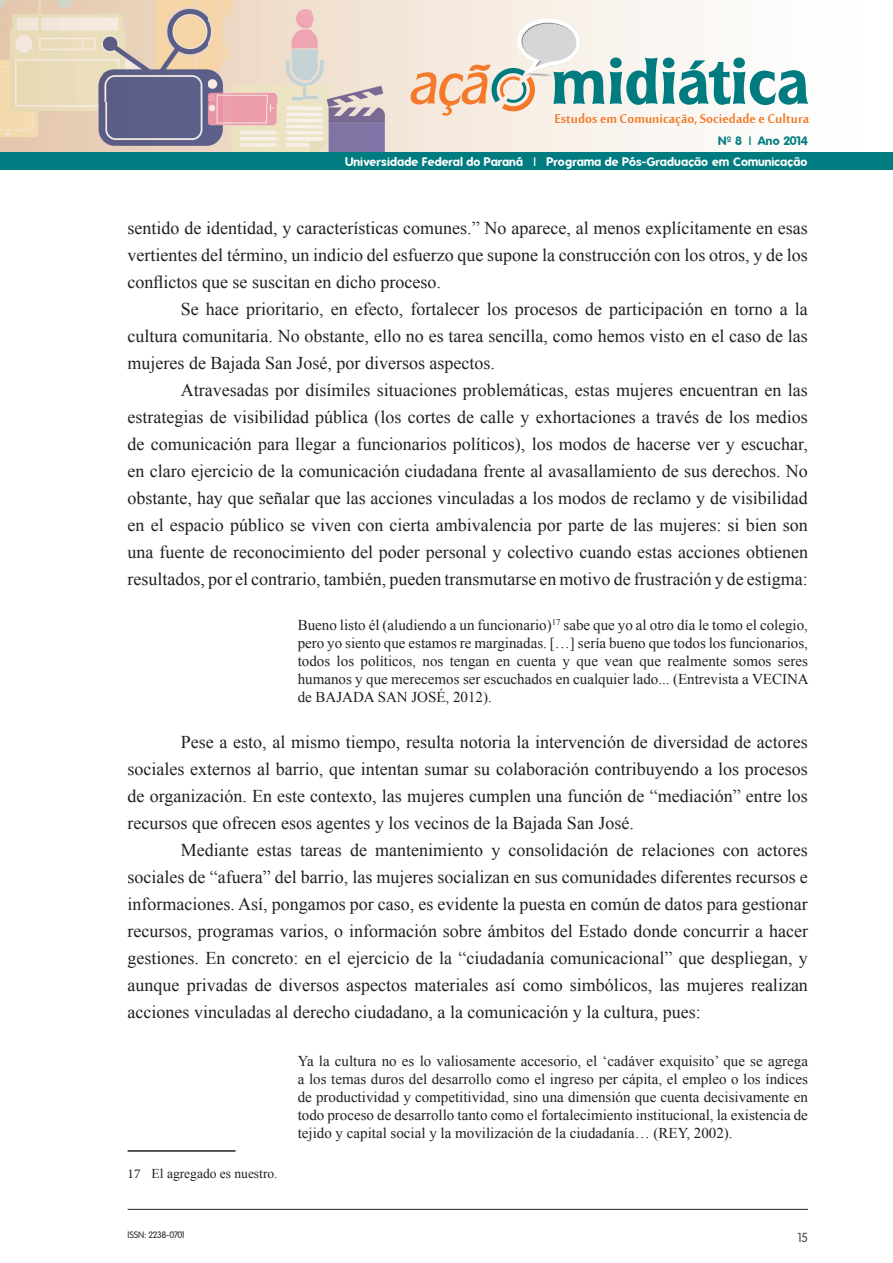
<style>
.page{position:relative;width:893px;height:1263px;background:#fff}
.page>*{position:absolute;margin:0;border:0;box-sizing:border-box;transform-origin:0 0}
.t1{font:19.5px "Mool Boran";color:#f4792a}
.t2{font:18px/27px "Times New Roman";color:#231f20;text-align:justify}
.t3{font:15px/18px "Times New Roman";color:#231f20;text-align:justify}
.t4{font:13.5px "Times New Roman";color:#231f20}
.t5{font:12.75px "Folks";color:#4b4c4d}
.t6{font:700 12px "Folks";letter-spacing:.01em;color:#fff}
.t7{font:700 12px "Folks";color:#007b80}
.t8{font:9px "Folks";letter-spacing:-.065em;color:#231f20}
.s1{font-family:"Minion Pro"}
</style>
<div class="page">
<svg style="left:520px;top:0;width:373px;height:153px"></svg>
<img style="left:0;top:0;width:520px;height:153px">
<img style="left:304px;top:86px;width:107px;height:67px">
<svg style="left:410px;top:18px;width:398px;height:98px"></svg>
<div style="left:0;top:153px;width:893px;height:17px;background:#007b80"></div>
<hr style="left:128px;top:1209px;width:680px;height:1px;background:#231f20">
<hr style="left:128px;top:1150px;width:108px;height:2px;background:#231f20">
<p class="t1" style="left:554px;top:105px;width:256px">Estudos em Comunicação, Sociedade e Cultura</p>
<p class="t6" style="left:345px;top:155px;width:464px">Universidade Federal do Paraná | Programa de Pós-Graduação em Comunicação</p>
<p class="t7" style="left:718px;top:133px;width:91px">Nº 8 | Ano 2014</p>
<p class="t2" style="left:128px;top:214px;width:682px">sentido de identidad, y características comunes.” No aparece, al menos explícitamente en esas vertientes del término, un indicio del esfuerzo que supone la construcción con los otros, y de los conflictos que se suscitan en dicho proceso.</p>
<p class="t2" style="left:128px;top:295px;width:682px;text-indent:53px">Se hace prioritario, en efecto, fortalecer los procesos de participación en torno a la cultura comunitaria. No obstante, ello no es tarea sencilla, como hemos visto en el caso de las mujeres de Bajada San José, por diversos aspectos.</p>
<p class="t2" style="left:128px;top:376px;width:682px;text-indent:53px">Atravesadas por disímiles situaciones problemáticas, estas mujeres encuentran en las estrategias de visibilidad pública (los cortes de calle y exhortaciones a través de los medios de comunicación para llegar a funcionarios políticos), los modos de hacerse ver y escuchar, en claro ejercicio de la comunicación ciudadana frente al avasallamiento de sus derechos. No obstante, hay que señalar que las acciones vinculadas a los modos de reclamo y de visibilidad en el espacio público se viven con cierta ambivalencia por parte de las mujeres: si bien son una fuente de reconocimiento del poder personal y colectivo cuando estas acciones obtienen resultados, por el contrario, también, pueden transmutarse en motivo de frustración y de estigma:</p>
<p class="t3" style="left:298px;top:615px;width:513px">Bueno listo él (aludiendo a un funcionario)<sup>17</sup> sabe que yo al otro día le tomo el colegio, pero yo siento que estamos re marginadas. […] sería bueno que todos los funcionarios, todos los políticos, nos tengan en cuenta y que vean que realmente somos seres humanos y que merecemos ser escuchados en cualquier lado... (Entrevista a VECINA de BAJADA SAN JOSÉ, 2012).</p>
<p class="t2" style="left:128px;top:728px;width:682px;text-indent:53px">Pese a esto, al mismo tiempo, resulta notoria la intervención de diversidad de actores sociales externos al barrio, que intentan sumar su colaboración contribuyendo a los procesos de organización. En este contexto, las mujeres cumplen una función de “mediación” entre los recursos que ofrecen esos agentes y los vecinos de la Bajada San José.</p>
<p class="t2" style="left:128px;top:836px;width:682px;text-indent:53px">Mediante estas tareas de mantenimiento y consolidación de relaciones con actores sociales de “afuera” del barrio, las mujeres socializan en sus comunidades diferentes recursos e informaciones. Así, pongamos por caso, es evidente la puesta en común de datos para gestionar recursos, programas varios, o información sobre ámbitos del Estado donde concurrir a hacer gestiones. En concreto: en el ejercicio de la “ciudadanía comunicacional” que despliegan, y aunque privadas de diversos aspectos materiales así como simbólicos, las mujeres realizan acciones vinculadas al derecho ciudadano, a la comunicación y la cultura, pues:</p>
<p class="t3" style="left:298px;top:1052px;width:512px">Ya la cultura no es lo valiosamente accesorio, el ‘cadáver exquisito’ que se agrega a los temas duros del desarrollo como el ingreso per cápita, el empleo o los índices de productividad y competitividad, sino una dimensión que cuenta decisivamente en todo proceso de desarrollo tanto como el fortalecimiento institucional, la existencia de tejido y capital social y la movilización de la ciudadanía… (REY, 2002).</p>
<p class="t4" style="left:128px;top:1164px;width:152px"><span class="s1">17</span> El agregado es nuestro.</p>
<p class="t8" style="left:128px;top:1230px;width:60px">ISSN: 2238-0701</p>
<p class="t5" style="left:797px;top:1230px;width:13px">15</p>
</div>
